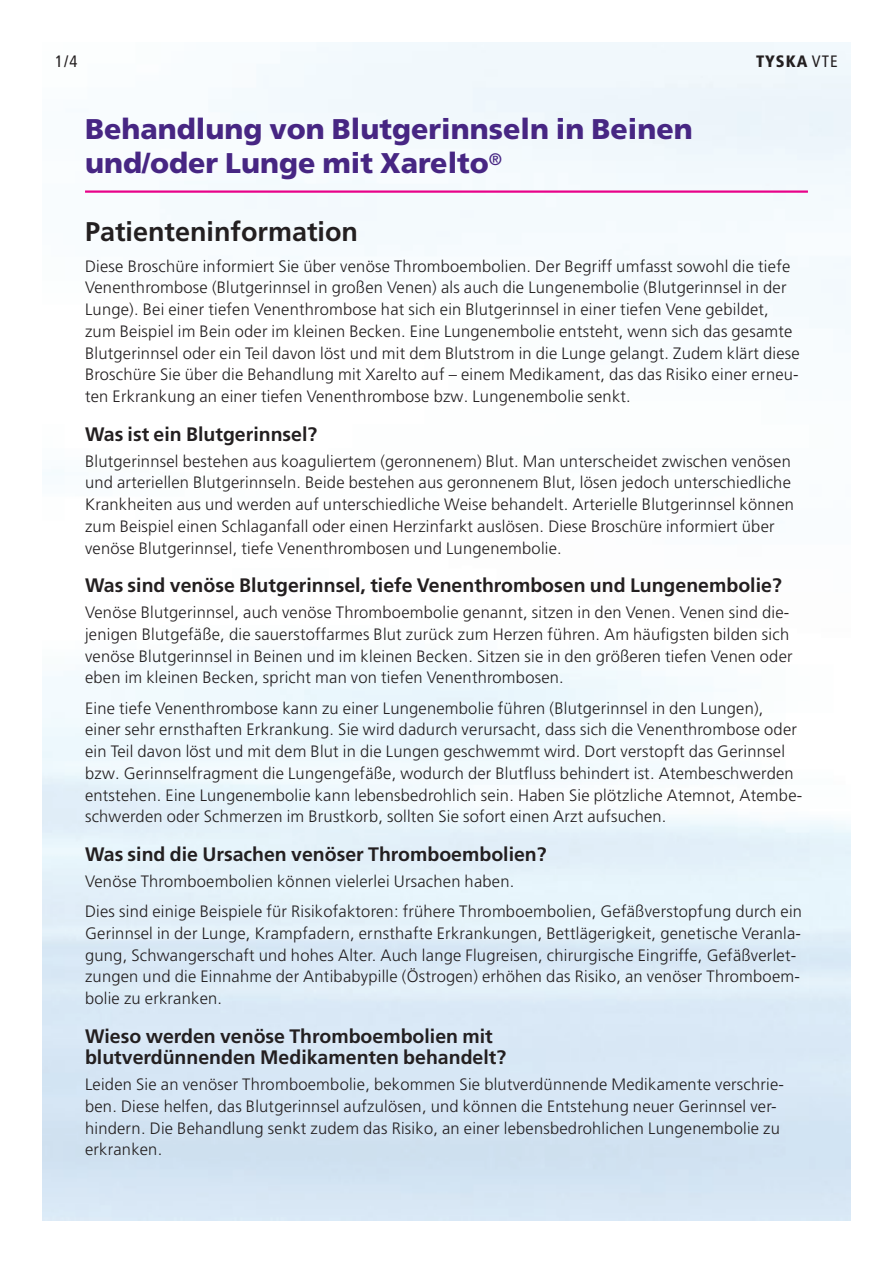
<style>
.page{position:relative;width:893px;height:1263px;background:#fff}
.page>*{position:absolute;margin:0;border:0;box-sizing:border-box;transform-origin:0 0}
.t1{font:900 28.5px/34.5px "Frutiger LT Pro";color:#472683}
.t2{font:700 27px "Frutiger LT Pro";color:#231f20}
.t3{font:700 19.5px/21.5px "Frutiger LT Pro";color:#231f20}
.t4{font:300 16.5px/21.8px "Frutiger LT Pro";letter-spacing:.015em;color:#231f20}
.t5{font:900 condensed 16.5px "Frutiger LT Pro";color:#231f20}
.t6{font:condensed 16.5px "Frutiger LT Pro";color:#231f20}
.s1{font-weight:400}
</style>
<div class="page">
<hr style="left:85px;top:190px;width:723px;height:3px;background:#e80289">
<p class="t6" style="left:55px;top:51px;width:24px">1/4</p>
<p class="t5" style="left:756px;top:51px;width:83px">Tyska <span class="s1">VTE</span></p>
<h1 class="t1" style="left:85px;top:112px;width:609px">Behandlung von Blutgerinnseln in Beinen und/oder Lunge mit Xarelto<sup>®</sup></h1>
<h2 class="t2" style="left:85px;top:216px;width:275px">Patienteninformation</h2>
<p class="t4" style="left:85px;top:255px;width:716px">Diese Broschüre informiert Sie über venöse Thromboembolien. Der Begriff umfasst sowohl die tiefe Venenthrombose (Blutgerinnsel in großen Venen) als auch die Lungenembolie (Blutgerinnsel in der Lunge). Bei einer tiefen Venenthrombose hat sich ein Blutgerinnsel in einer tiefen Vene gebildet, zum Beispiel im Bein oder im kleinen Becken. Eine Lungenembolie entsteht, wenn sich das gesamte Blutgerinnsel oder ein Teil davon löst und mit dem Blutstrom in die Lunge gelangt. Zudem klärt diese Broschüre Sie über die Behandlung mit Xarelto auf – einem Medikament, das das Risiko einer erneu&shy;ten Erkrankung an einer tiefen Venenthrombose bzw. Lungenembolie senkt.</p>
<p class="t3" style="left:85px;top:423px;width:234px">Was ist ein Blutgerinnsel?</p>
<p class="t4" style="left:85px;top:450px;width:710px">Blutgerinnsel bestehen aus koaguliertem (geronnenem) Blut. Man unterscheidet zwischen venösen und arteriellen Blutgerinnseln. Beide bestehen aus geronnenem Blut, lösen jedoch unterschiedliche Krankheiten aus und werden auf unterschiedliche Weise behandelt. Arterielle Blutgerinnsel können zum Beispiel einen Schlaganfall oder einen Herzinfarkt auslösen. Diese Broschüre informiert über venöse Blutgerinnsel, tiefe Venenthrombosen und Lungenembolie.</p>
<p class="t3" style="left:85px;top:575px;width:698px">Was sind venöse Blutgerinnsel, tiefe Venenthrombosen und Lungenembolie?</p>
<p class="t4" style="left:85px;top:602px;width:709px">Venöse Blutgerinnsel, auch venöse Thromboembolie genannt, sitzen in den Venen. Venen sind die&shy;jenigen Blutgefäße, die sauerstoffarmes Blut zurück zum Herzen führen. Am häufigsten bilden sich venöse Blutgerinnsel in Beinen und im kleinen Becken. Sitzen sie in den größeren tiefen Venen oder eben im kleinen Becken, spricht man von tiefen Venenthrombosen.</p>
<p class="t4" style="left:85px;top:697px;width:719px">Eine tiefe Venenthrombose kann zu einer Lungenembolie führen (Blutgerinnsel in den Lungen), einer sehr ernsthaften Erkrankung. Sie wird dadurch verursacht, dass sich die Venenthrombose oder ein Teil davon löst und mit dem Blut in die Lungen geschwemmt wird. Dort verstopft das Gerinnsel bzw. Gerinnselfragment die Lungengefäße, wodurch der Blutfluss behindert ist. Atembeschwerden entstehen. Eine Lungenembolie kann lebensbedrohlich sein. Haben Sie plötzliche Atemnot, Atembe&shy;schwerden oder Schmerzen im Brustkorb, sollten Sie sofort einen Arzt aufsuchen.</p>
<p class="t3" style="left:85px;top:843px;width:463px">Was sind die Ursachen venöser Thromboembolien?</p>
<p class="t4" style="left:85px;top:866px;width:719px;line-height:30.3px">Venöse Thromboembolien können vielerlei Ursachen haben.<br>Dies sind einige Beispiele für Risikofaktoren: frühere Thromboembolien, Gefäßverstopfung durch ein</p>
<p class="t4" style="left:85px;top:922px;width:718px">Gerinnsel in der Lunge, Krampfadern, ernsthafte Erkrankungen, Bettlägerigkeit, genetische Veranla&shy;gung, Schwangerschaft und hohes Alter. Auch lange Flugreisen, chirurgische Eingriffe, Gefäßverlet&shy;zungen und die Einnahme der Antibabypille (Östrogen) erhöhen das Risiko, an venöser Thromboem&shy;bolie zu erkranken.</p>
<p class="t3" style="left:85px;top:1025px;width:423px">Wieso werden venöse Thromboembolien mit blutverdünnenden Medikamenten behandelt?</p>
<p class="t4" style="left:85px;top:1074px;width:701px">Leiden Sie an venöser Thromboembolie, bekommen Sie blutverdünnende Medikamente verschrie&shy;ben. Diese helfen, das Blutgerinnsel aufzulösen, und können die Entstehung neuer Gerinnsel ver&shy;hindern. Die Behandlung senkt zudem das Risiko, an einer lebensbedrohlichen Lungenembolie zu erkranken.</p>
</div>
